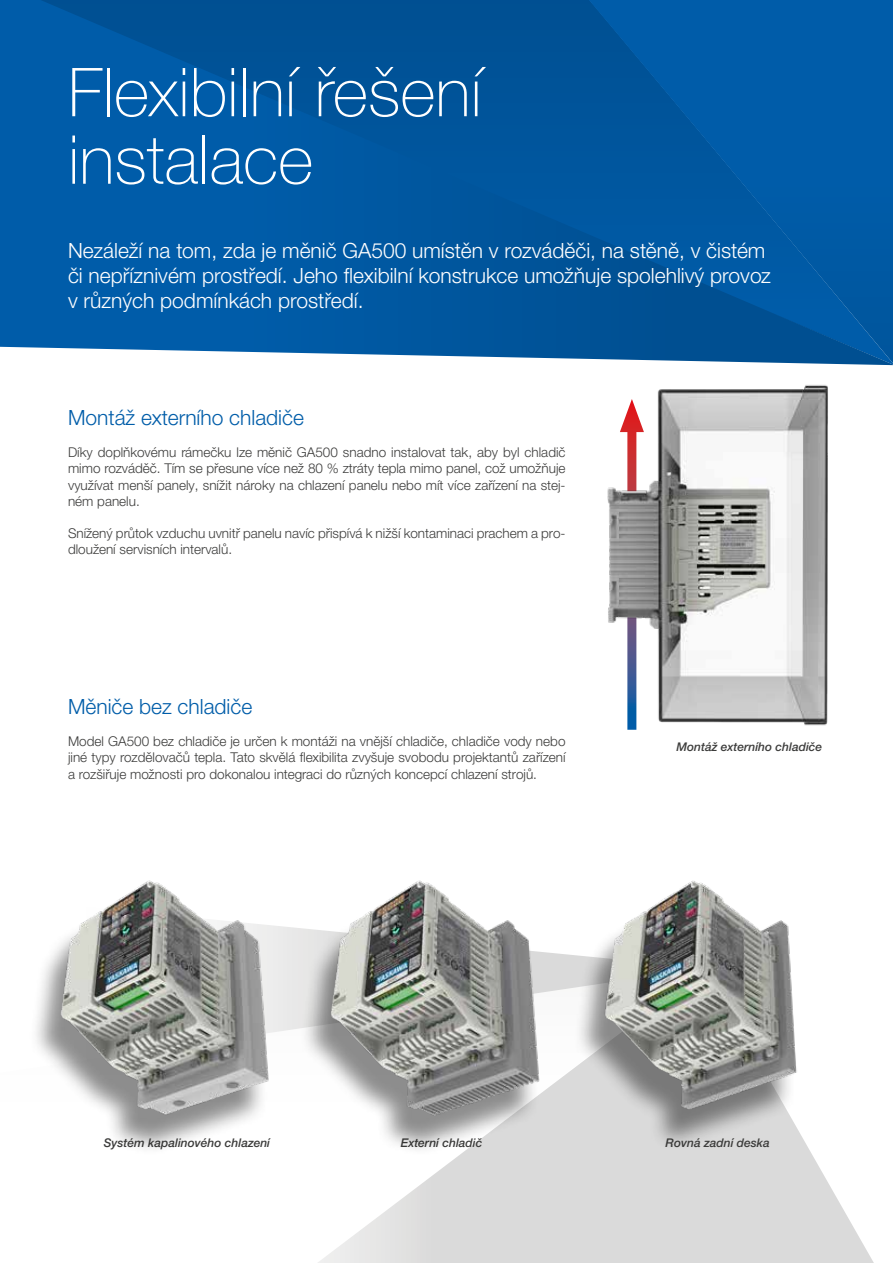
<style>
.page{position:relative;width:893px;height:1263px;background:#fff}
.page>*{position:absolute;margin:0;border:0;box-sizing:border-box;transform-origin:0 0}
.t1{font:100 67.5px/67.5px "Helvetica Neue LTW1 G";color:#fff}
.t2{font:300 21px/25.2px "Helvetica Neue LTW1 G";color:#fff}
.t3{font:300 21px "Helvetica Neue LTW1 G";color:#005da9}
.t4{font:300 13.5px/16.2px "Helvetica Neue LTW1 G";color:#3c3c3b;text-align:justify}
.t5{font:italic 500 12px "Helvetica Neue LTW1 G";color:#3c3c3b}
</style>
<div class="page">
<svg style="left:0;top:0;width:893px;height:365px;background:#065ca3"></svg>
<svg style="left:706px;top:1128px;width:168px;height:135px"></svg>
<svg style="left:318px;top:968px;width:388px;height:295px"></svg>
<div style="left:29px;top:893px;width:239px;height:263px;background:#000;opacity:.45"></div>
<img style="left:47px;top:880px;width:253px;height:244px">
<div style="left:300px;top:893px;width:239px;height:264px;background:#000;opacity:.45"></div>
<img style="left:306px;top:880px;width:261px;height:244px">
<div style="left:573px;top:893px;width:224px;height:259px;background:#000;opacity:.45"></div>
<img style="left:573px;top:881px;width:224px;height:243px">
<img style="left:607px;top:385px;width:221px;height:345px">
<h1 class="t1" style="left:68px;top:59px;width:415px">Flexibilní řešení instalace</h1>
<h2 class="t2" style="left:68px;top:238px;width:704px">Nezáleží na tom, zda je měnič GA500 umístěn v rozváděči, na stěně, v čistém či nepříznivém prostředí. Jeho flexibilní konstrukce umožňuje spolehlivý provoz v různých podmínkách prostředí.</h2>
<h2 class="t3" style="left:68px;top:404px;width:237px">Montáž externího chladiče</h2>
<p class="t4" style="left:68px;top:444px;width:499px">Díky doplňkovému rámečku lze měnič GA500 snadno instalovat tak, aby byl chladič mimo rozváděč. Tím se přesune více než 80 % ztráty tepla mimo panel, což umožňuje využívat menší panely, snížit nároky na chlazení panelu nebo mít více zařízení na stej&shy;ném panelu.</p>
<p class="t4" style="left:68px;top:525px;width:499px">Snížený průtok vzduchu uvnitř panelu navíc přispívá k nižší kontaminaci prachem a pro&shy;dloužení servisních intervalů.</p>
<h2 class="t3" style="left:68px;top:693px;width:186px">Měniče bez chladiče</h2>
<p class="t4" style="left:68px;top:733px;width:499px">Model GA500 bez chladiče je určen k montáži na vnější chladiče, chladiče vody nebo jiné typy rozdělovačů tepla. Tato skvělá flexibilita zvyšuje svobodu projektantů zařízení a rozšiřuje možnosti pro dokonalou integraci do různých koncepcí chlazení strojů.</p>
<p class="t5" style="left:676px;top:739px;width:147px">Montáž externího chladiče</p>
<p class="t5" style="left:104px;top:1135px;width:168px">Systém kapalinového chlazení</p>
<p class="t5" style="left:401px;top:1135px;width:83px">Externí chladič</p>
<p class="t5" style="left:666px;top:1135px;width:106px">Rovná zadní deska</p>
</div>
